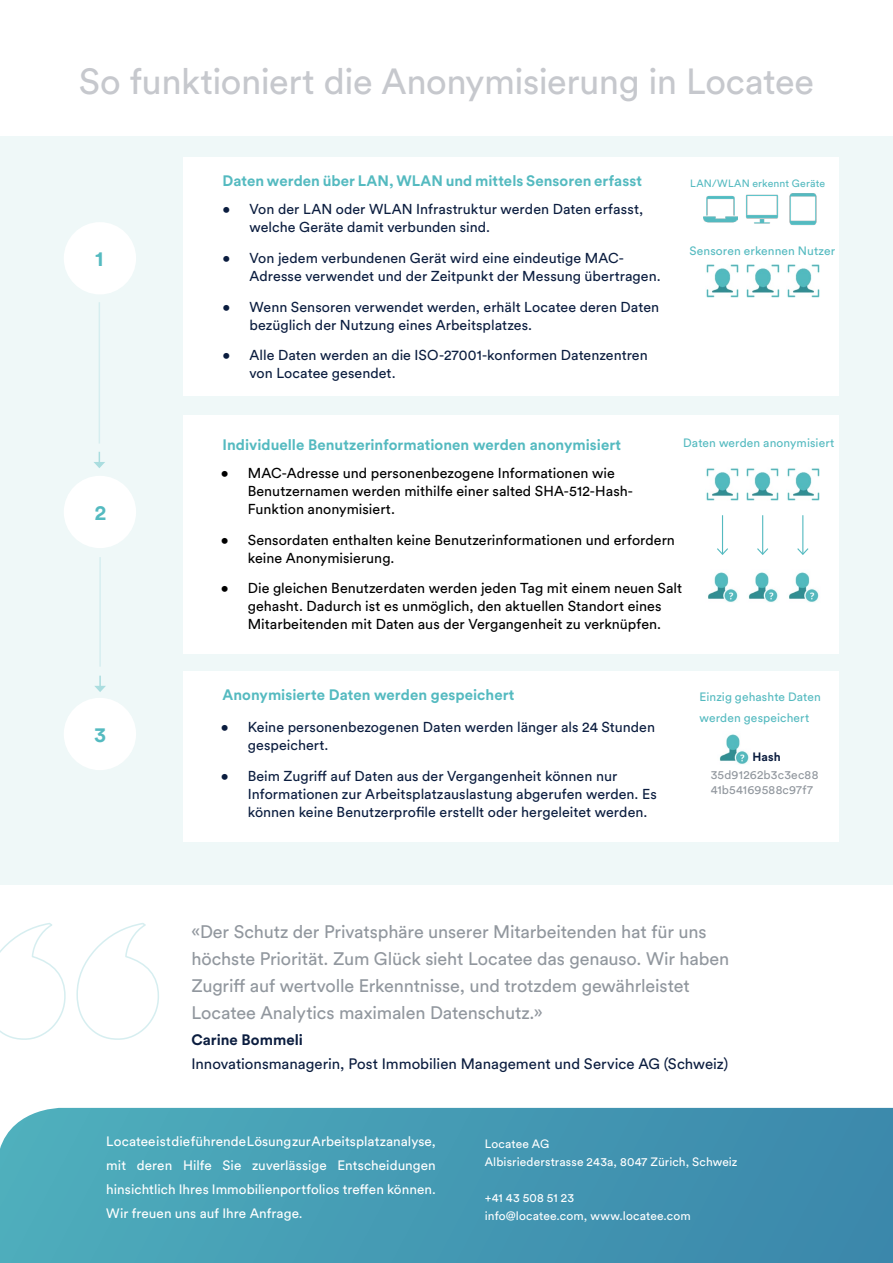
<style>
.page{position:relative;width:893px;height:1263px;background:#fff}
.page>*{position:absolute;margin:0;border:0;box-sizing:border-box;transform-origin:0 0}
.t1{font:36px "Circular Std";letter-spacing:-.015em;color:#c6c8cd}
.t2{font:700 21px "Circular Std";color:#54bac0}
.t3{font:18px/27px "Circular Std";letter-spacing:-.01em;color:#91979e}
.t4{font:700 15px "Circular Std";letter-spacing:.005em;color:#54bac0}
.t5{font:15px "Circular Std";color:#0b1d3f}
.t6{font:700 15px "Circular Std";color:#0b1d3f}
.t7{font:14.25px/18px "Circular Std";letter-spacing:.005em;color:#0b1d3f}
.t8{font:14.25px/18px "Circular Std";color:#000}
.t9{font:13.5px/24px "Circular Std";letter-spacing:.005em;color:#fff;text-align:justify}
.t10{font:12px/18px "Circular Std";letter-spacing:.01em;color:#fff}
.t11{font:12px/21px "Circular Std";letter-spacing:.01em;color:#54bac0}
.t12{font:12px/15px "Circular Std";letter-spacing:.02em;color:#91979e}
.t13{font:700 12px "Circular Std";color:#0b1d3f}
.t14{font:10.5px "Circular Std";letter-spacing:.015em;color:#54bac0}
</style>
<div class="page">
<svg style="left:0;top:1108px;width:893px;height:155px;background:#459ab3"></svg>
<div style="left:0;top:136px;width:893px;height:748px;background:#eff8f8"></div>
<svg style="left:0;top:923px;width:65px;height:117px"></svg>
<svg style="left:76px;top:923px;width:83px;height:117px"></svg>
<div style="left:183px;top:671px;width:656px;height:171px;background:#fff"></div>
<div style="left:183px;top:415px;width:656px;height:239px;background:#fff"></div>
<div style="left:183px;top:158px;width:656px;height:238px;background:#fff"></div>
<div style="left:64px;top:222px;width:72px;height:72px;background:#fff;border-radius:50%"></div>
<div style="left:64px;top:476px;width:72px;height:72px;background:#fff;border-radius:50%"></div>
<div style="left:64px;top:698px;width:72px;height:72px;background:#fff;border-radius:50%"></div>
<img style="left:719px;top:734px;width:30px;height:30px">
<img style="left:704px;top:195px;width:33px;height:28px">
<img style="left:746px;top:194px;width:33px;height:30px">
<img style="left:789px;top:193px;width:28px;height:32px">
<hr style="left:99px;top:302px;width:1px;height:141px;background:#d6eef0">
<hr style="left:99px;top:557px;width:2px;height:110px;background:#d6eef0">
<svg style="left:94px;top:452px;width:11px;height:16px"></svg>
<svg style="left:94px;top:676px;width:12px;height:16px"></svg>
<img style="left:706px;top:264px;width:33px;height:34px">
<img style="left:746px;top:264px;width:34px;height:34px">
<img style="left:787px;top:264px;width:33px;height:34px">
<img style="left:706px;top:468px;width:33px;height:33px">
<img style="left:787px;top:468px;width:33px;height:33px">
<img style="left:746px;top:468px;width:33px;height:33px">
<hr style="left:722px;top:515px;width:1px;height:39px;background:#54bac0">
<svg style="left:717px;top:547px;width:11px;height:8px"></svg>
<img style="left:708px;top:572px;width:30px;height:30px">
<img style="left:748px;top:572px;width:30px;height:30px">
<img style="left:789px;top:572px;width:30px;height:30px">
<hr style="left:762px;top:515px;width:1px;height:39px;background:#54bac0">
<svg style="left:757px;top:547px;width:11px;height:8px"></svg>
<hr style="left:802px;top:515px;width:1px;height:39px;background:#54bac0">
<svg style="left:797px;top:547px;width:12px;height:8px"></svg>
<h1 class="t1" style="left:79px;top:59px;width:737px">So funktioniert die Anonymisierung in Locatee</h1>
<h2 class="t2" style="left:95px;top:245px;width:10px">1</h2>
<h2 class="t2" style="left:95px;top:499px;width:13px">2</h2>
<h2 class="t2" style="left:94px;top:721px;width:13px">3</h2>
<p class="t4" style="left:223px;top:171px;width:421px">Daten werden über LAN, WLAN und mittels Sensoren erfasst</p>
<p class="t7" style="left:250px;top:200px;width:395px;text-indent:-27px">• Von der LAN oder WLAN Infrastruktur werden Daten erfasst, welche Geräte damit verbunden sind.</p>
<p class="t7" style="left:250px;top:249px;width:413px;text-indent:-27px">• Von jedem verbundenen Gerät wird eine eindeutige MAC-<br>Adresse verwendet und der Zeitpunkt der Messung übertragen.</p>
<p class="t7" style="left:250px;top:297px;width:411px;text-indent:-27px">• Wenn Sensoren verwendet werden, erhält Locatee deren Daten bezüglich der Nutzung eines Arbeitsplatzes.</p>
<p class="t7" style="left:250px;top:346px;width:400px;text-indent:-27px">• Alle Daten werden an die ISO-27001-konformen Datenzentren von Locatee gesendet.</p>
<p class="t4" style="left:223px;top:435px;width:400px">Individuelle Benutzerinformationen werden anonymisiert</p>
<p class="t14" style="left:690px;top:177px;width:137px">LAN/WLAN erkennt Geräte</p>
<p class="t11" style="left:689px;top:240px;width:147px">Sensoren erkennen Nutzer</p>
<p class="t11" style="left:683px;top:433px;width:153px">Daten werden anonymisiert</p>
<p class="t8" style="left:248px;top:464px;width:387px;text-indent:-27px">• MAC-Adresse und personenbezogene Informationen wie<br>Benutzernamen werden mithilfe einer salted SHA-512-Hash-<br>Funktion anonymisiert.</p>
<p class="t8" style="left:248px;top:530px;width:429px;text-indent:-27px">• Sensordaten enthalten keine Benutzerinformationen und erfordern keine Anonymisierung.</p>
<p class="t8" style="left:221px;top:579px;width:463px;text-align:center">• Die gleichen Benutzerdaten werden jeden Tag mit einem neuen Salt gehasht. Dadurch ist es unmöglich, den aktuellen Standort eines<br>Mitarbeitenden mit Daten aus der Vergangenheit zu verknüpfen.</p>
<p class="t4" style="left:223px;top:685px;width:293px">Anonymisierte Daten werden gespeichert</p>
<p class="t7" style="left:248px;top:718px;width:409px;text-indent:-27px">• Keine personenbezogenen Daten werden länger als 24 Stunden gespeichert.</p>
<p class="t7" style="left:248px;top:767px;width:411px;text-indent:-27px">• Beim Zugriff auf Daten aus der Vergangenheit können nur<br>Informationen zur Arbeitsplatzauslastung abgerufen werden. Es können keine Benutzerprofile erstellt oder hergeleitet werden.</p>
<p class="t11" style="left:699px;top:686px;width:123px">Einzig gehashte Daten werden gespeichert</p>
<p class="t13" style="left:752px;top:749px;width:30px">Hash</p>
<p class="t12" style="left:711px;top:767px;width:109px">35d91262b3c3ec88<br>41b54169588c97f7</p>
<p class="t3" style="left:191px;top:918px;width:539px">«Der Schutz der Privatsphäre unserer Mitarbeitenden hat für uns höchste Priorität. Zum Glück sieht Locatee das genauso. Wir haben Zugriff auf wertvolle Erkenntnisse, und trotzdem gewährleistet Locatee Analytics maximalen Datenschutz.»</p>
<p class="t6" style="left:191px;top:1030px;width:113px">Carine Bommeli</p>
<p class="t5" style="left:191px;top:1055px;width:538px">Innovationsmanagerin, Post Immobilien Management und Service AG (Schweiz)</p>
<p class="t9" style="left:106px;top:1129px;width:331px">Locatee ist die führende Lösung zur Arbeitsplatzanalyse, mit deren Hilfe Sie zuverlässige Entscheidungen hinsichtlich Ihres Immobilienportfolios treffen können.<br>Wir freuen uns auf Ihre Anfrage.</p>
<p class="t10" style="left:485px;top:1135px;width:254px">Locatee AG<br>Albisriederstrasse 243a, 8047 Zürich, Schweiz</p>
<p class="t10" style="left:485px;top:1189px;width:207px">+41 43 508 51 23<br>info@locatee.com, www.locatee.com</p>
</div>
